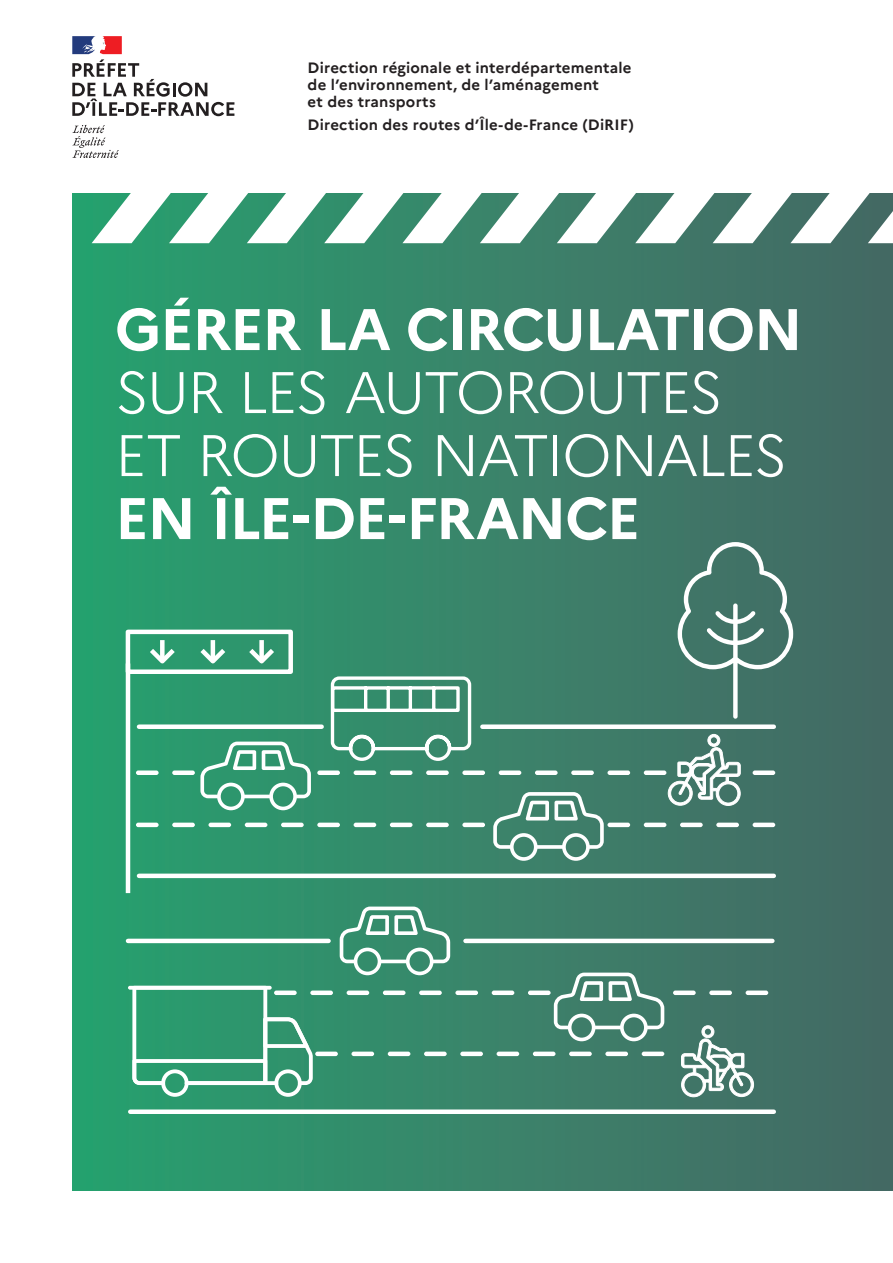
<style>
.page{position:relative;width:893px;height:1263px;background:#fff}
.page>*{position:absolute;margin:0;border:0;box-sizing:border-box;transform-origin:0 0}
.t1{font:300 58.5px/63px "Marianne";letter-spacing:-.04em;color:#fff}
.t2{font:700 58.5px "Marianne";letter-spacing:-.03em;color:#fff}
.citation{font:700 15px/17.2px "Marianne";letter-spacing:.015em;color:#231f20}
</style>
<div class="page">
<svg style="left:72px;top:125px;width:47px;height:33px"></svg>
<svg style="left:72px;top:36px;width:162px;height:80px"></svg>
<div style="left:72px;top:194px;width:821px;height:997px;background:linear-gradient(to right,#27a16f,#476864)"></div>
<svg style="left:92px;top:193px;width:801px;height:50px"></svg>
<svg style="left:128px;top:986px;width:144px;height:4px"></svg>
<div style="left:126px;top:630px;width:167px;height:44px;border:4px solid #fff"></div>
<hr style="left:126px;top:663px;width:4px;height:230px;background:#fff">
<div style="left:139px;top:873px;width:635px;height:5px;background:#fff"></div>
<hr style="left:465px;top:939px;width:307px;height:4px;background:#fff">
<hr style="left:128px;top:939px;width:201px;height:4px;background:#fff">
<svg style="left:132px;top:906px;width:636px;height:231px"></svg>
<svg style="left:136px;top:542px;width:657px;height:319px"></svg>
<div style="left:259px;top:640px;width:5px;height:20px;background:#fff"></div>
<p class="citation" style="left:308px;top:59px;width:326px">Direction régionale et interdépartementale de l’environnement, de l’aménagement<br>et des transports</p>
<p class="citation" style="left:308px;top:116px;width:328px">Direction des routes d’Île-de-France (DiRIF)</p>
<p class="t2" style="left:115px;top:294px;width:690px">GÉRER LA CIRCULATION</p>
<p class="t1" style="left:115px;top:361px;width:674px">SUR LES AUTOROUTES<br>ET ROUTES NATIONALES</p>
<p class="t2" style="left:115px;top:483px;width:527px">EN ÎLE-DE-FRANCE</p>
</div>
